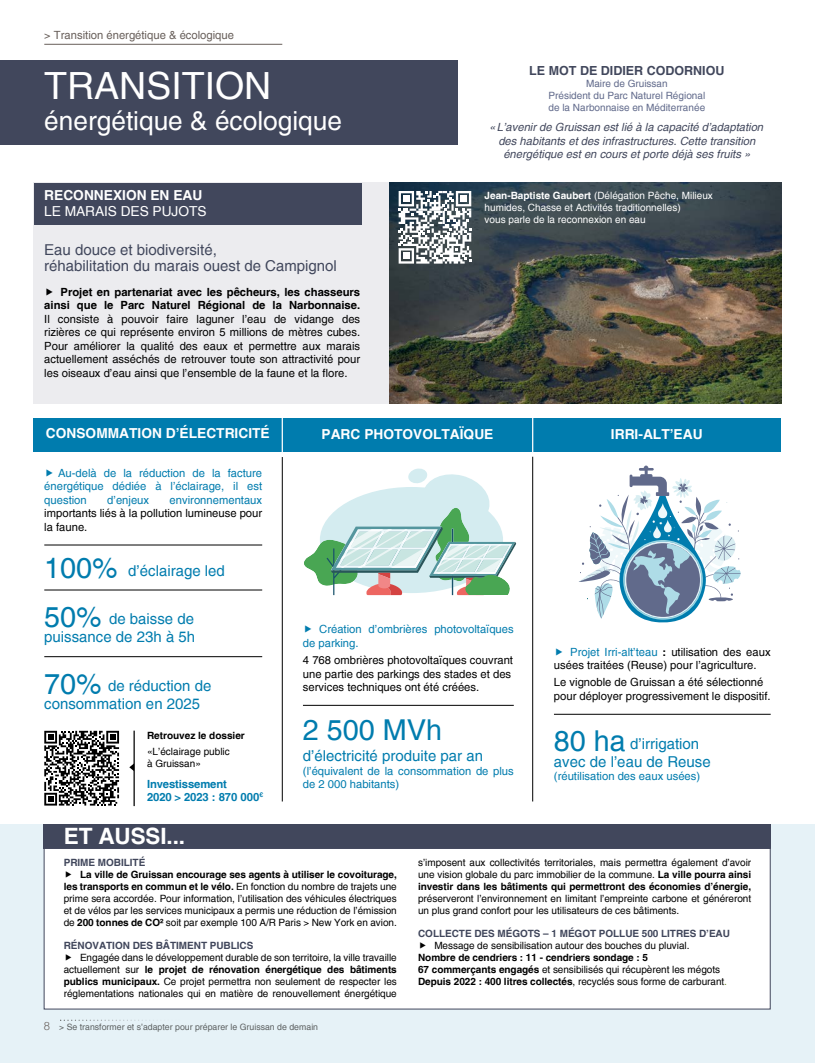
<style>
.page{position:relative;width:815px;height:1063px;background:#fff}
.page>*{position:absolute;margin:0;border:0;box-sizing:border-box;transform-origin:0 0}
.t1{font:37.5px "Helvetica";color:#fff}
.t2{font:28.75px "Helvetica";color:#007cae}
.t3{font:26.25px "Helvetica";color:#fff}
.t4{font:700 22.5px "Helvetica";letter-spacing:-.005em;color:#fff}
.t5{font:15px/18px "Helvetica";color:#007cae}
.t6{font:15px/16.2px "Helvetica";color:#41475c}
.t7{font:700 13.75px "Helvetica";color:#fff}
.t8{font:13.75px "Helvetica";letter-spacing:-.005em;color:#fff}
.t9{font:700 12.5px "Helvetica";color:#41475c}
.t10{font:11.25px/13.5px "Helvetica";color:#000}
.t11{font:11.25px/13.5px "Helvetica";color:#007cae}
.t12{font:italic 11.25px/13.5px "Helvetica";color:#41475c;text-align:center}
.t13{font:700 11.25px/13.5px "Helvetica";color:#000;text-align:right}
.t14{font:11.25px "Helvetica";color:#675e59}
.t15{font:700 11.25px/13.5px "Helvetica";letter-spacing:-.01em;color:#007cae}
.t16{font:300 11.25px "Helv";color:#675e59}
.t17{font:10px/12px "Helvetica";letter-spacing:-.005em;color:#000;text-align:justify}
.t18{font:700 10px/12px "Helvetica";letter-spacing:-.005em;color:#000}
.t19{font:10px/12px "Helvetica";color:#fff}
.t20{font:700 10px "Helvetica";letter-spacing:-.005em;color:#40465b}
.t21{font:10px/12px "Helvetica";color:#616a8b;text-align:center}
.t22{font:8.75px "Helvetica";color:#675e59}
.s1{font-weight:700}
.s2{font-size:28.75px}
.s3{color:#007cae}
.s4{font-weight:400}
.s5{font-weight:400;color:#6e842b}
</style>
<div class="page">
<hr style="left:44px;top:44px;width:238px;height:1px;background:#675e59">
<div style="left:34px;top:182px;width:356px;height:222px;background:#ececef"></div>
<div style="left:0;top:824px;width:815px;height:239px;background:#e6f2f7"></div>
<div style="left:44px;top:824px;width:727px;height:25px;background:#41475c"></div>
<div style="left:34px;top:418px;width:747px;height:34px;background:#007cae"></div>
<div style="left:0;top:60px;width:457px;height:85px;background:#41475c"></div>
<img style="left:390px;top:182px;width:391px;height:221px">
<div style="left:34px;top:183px;width:327px;height:42px;background:#41475c"></div>
<svg style="left:399px;top:191px;width:72px;height:73px"></svg>
<div style="left:403px;top:195px;width:7px;height:7px;background:#fff"></div>
<div style="left:460px;top:195px;width:7px;height:7px;background:#fff"></div>
<div style="left:403px;top:253px;width:7px;height:6px;background:#fff"></div>
<hr style="left:282px;top:457px;width:1px;height:344px;background:#000">
<hr style="left:282px;top:415px;width:1px;height:39px;background:#fff">
<hr style="left:532px;top:457px;width:1px;height:344px;background:#000">
<hr style="left:532px;top:415px;width:1px;height:39px;background:#fff">
<hr style="left:44px;top:545px;width:218px;height:1px;background:#000">
<hr style="left:44px;top:590px;width:218px;height:1px;background:#000">
<hr style="left:44px;top:656px;width:218px;height:1px;background:#000">
<div style="left:44px;top:848px;width:727px;height:162px;background:#fff;border:1px solid #41475c"></div>
<svg style="left:44px;top:731px;width:75px;height:75px"></svg>
<hr style="left:134px;top:731px;width:1px;height:75px;background:#000">
<svg style="left:129px;top:763px;width:5px;height:8px"></svg>
<hr style="left:303px;top:705px;width:211px;height:1px;background:#000">
<hr style="left:554px;top:714px;width:217px;height:1px;background:#000">
<svg style="left:579px;top:466px;width:162px;height:157px"></svg>
<svg style="left:304px;top:468px;width:212px;height:127px"></svg>
<p class="t14" style="left:44px;top:31px;width:191px">&gt; Transition énergétique &amp; écologique</p>
<h1 class="t1" style="left:44px;top:71px;width:229px">TRANSITION</h1>
<h3 class="t3" style="left:44px;top:111px;width:299px">énergétique &amp; écologique</h3>
<h3 class="t7" style="left:44px;top:189px;width:160px">RECONNEXION EN EAU</h3>
<h3 class="t8" style="left:44px;top:206px;width:164px">LE MARAIS DES PUJOTS</h3>
<h3 class="t6" style="left:44px;top:242px;width:294px">Eau douce et biodiversité,<br>réhabilitation du marais ouest de Campignol</h3>
<p class="t13" style="left:44px;top:286px;width:317px">Projet en partenariat avec les pêcheurs, les chasseurs ainsi que le Parc Naturel Régional de la Narbonnaise.</p>
<p class="t10" style="left:44px;top:312px;width:317px;text-align:justify">Il consiste à pouvoir faire laguner l’eau de vidange des rizières ce qui représente environ 5 millions de mètres cubes.<br>Pour améliorer la qualité des eaux et permettre aux marais actuellement asséchés de retrouver toute son attractivité pour les oiseaux d’eau ainsi que l’ensemble de la faune et la flore.</p>
<p class="t9" style="left:529px;top:65px;width:197px">LE MOT DE DIDIER CODORNIOU</p>
<p class="t21" style="left:548px;top:78px;width:158px">Maire de Gruissan<br>Président du Parc Naturel Régional de la Narbonnaise en Méditerranée</p>
<p class="t12" style="left:491px;top:121px;width:274px">«L’avenir de Gruissan est lié à la capacité d’adaptation des habitants et des infrastructures. Cette transition énergétique est en cours et porte déjà ses fruits »</p>
<p class="t19" style="left:485px;top:190px;width:230px"><span class="s1">Jean-Baptiste Gaubert</span> (Délégation Pêche, Milieux humides, Chasse et Activités traditionnelles)<br>vous parle de la reconnexion en eau</p>
<h3 class="t7" style="left:46px;top:428px;width:225px">CONSOMMATION D’ÉLECTRICITÉ</h3>
<h3 class="t7" style="left:322px;top:428px;width:173px">PARC PHOTOVOLTAÏQUE</h3>
<h3 class="t7" style="left:611px;top:428px;width:93px">IRRI-ALT’EAU</h3>
<p class="t11" style="left:44px;top:466px;width:219px;text-align:justify;text-indent:14px">Au-delà de la réduction de la facture énergétique dédiée à l’éclairage, il est question</p>
<p class="t11" style="left:107px;top:493px;width:43px">d’enjeux</p>
<p class="t11" style="left:170px;top:493px;width:94px">environnementaux</p>
<p class="t10" style="left:44px;top:507px;width:219px">importants liés à la pollution lumineuse pour la faune.</p>
<h3 class="t5" style="left:44px;top:562px;width:182px"><span class="s2">100%</span> d’éclairage led</h3>
<h3 class="t5" style="left:44px;top:611px;width:152px"><span class="s2">50%</span> de baisse de puissance de 23h à 5h</h3>
<h2 class="t2" style="left:44px;top:666px;width:59px">70%</h2>
<h3 class="t5" style="left:44px;top:678px;width:169px;text-indent:64px">de réduction de consommation en 2025</h3>
<p class="t18" style="left:147px;top:731px;width:99px">Retrouvez le dossier</p>
<p class="t17" style="left:147px;top:746px;width:84px">«L’éclairage public à Gruissan»</p>
<p class="t15" style="left:147px;top:778px;width:117px">Investissement<br>2020 &gt; 2023 : 870 000<sup>€</sup></p>
<p class="t11" style="left:303px;top:623px;width:212px;text-indent:16px">Création d’ombrières photovoltaïques de parking.</p>
<p class="t10" style="left:303px;top:654px;width:212px">4 768 ombrières photovoltaïques couvrant une partie des parkings des stades et des services techniques ont été créées.</p>
<h2 class="t2" style="left:303px;top:712px;width:141px">2 500 MVh</h2>
<h3 class="t5" style="left:303px;top:747px;width:182px">d’électricité produite par an</h3>
<p class="t11" style="left:303px;top:764px;width:212px">(l’équivalent de la consommation de plus de 2 000 habitants)</p>
<p class="t10" style="left:554px;top:646px;width:218px;text-indent:16px"><span class="s3">Projet Irri-alt’teau</span> <span class="s1">:</span> utilisation des eaux usées traitées (Reuse) pour l’agriculture.</p>
<p class="t10" style="left:554px;top:676px;width:218px">Le vignoble de Gruissan a été sélectionné pour déployer progressivement le dispositif.</p>
<h3 class="t5" style="left:554px;top:735px;width:158px"><span class="s2">80 ha</span> d’irrigation avec de l’eau de Reuse</h3>
<p class="t11" style="left:554px;top:770px;width:148px">(réutilisation des eaux usées)</p>
<p class="t16" style="left:44px;top:1020px;width:8px">8</p>
<h3 class="t4" style="left:64px;top:828px;width:123px">ET AUSSI...</h3>
<p class="t20" style="left:64px;top:859px;width:83px">PRIME MOBILITÉ</p>
<p class="t17" style="left:64px;top:869px;width:335px;text-indent:16px"><span class="s1">La ville de Gruissan encourage ses agents à utiliser le covoiturage, les transports en commun et le vélo.</span> En fonction du nombre de trajets une prime sera accordée. Pour information, l’utilisation des véhicules électriques et de vélos par les services municipaux a permis une réduction de l’émission de <span class="s1">200 tonnes de CO²</span> soit par exemple 100 A/R Paris &gt; New York en avion.</p>
<p class="t20" style="left:64px;top:942px;width:191px">RÉNOVATION DES BÂTIMENT PUBLICS</p>
<p class="t17" style="left:64px;top:952px;width:335px;text-indent:16px">Engagée dans le développement durable de son territoire, la ville travaille actuellement sur <span class="s1">le projet de rénovation énergétique des bâtiments publics municipaux.</span> Ce projet permettra non seulement de respecter les réglementations nationales qui en matière de renouvellement énergétique</p>
<p class="t22" style="left:59px;top:1024px;width:260px">&gt; Se transformer et s’adapter pour préparer le Gruissan de demain</p>
<p class="t17" style="left:418px;top:857px;width:335px">s’imposent aux collectivités territoriales, mais permettra également d’avoir une vision globale du parc immobilier de la commune. <span class="s1">La ville pourra ainsi investir dans les bâtiments qui permettront des économies d’énergie,</span></p>
<p class="t17" style="left:418px;top:893px;width:335px">préserveront l’environnement en limitant l’empreinte carbone et généreront un plus grand confort pour les utilisateurs de ces bâtiments.</p>
<p class="t20" style="left:418px;top:930px;width:313px">COLLECTE DES MÉGOTS – 1 MÉGOT POLLUE 500 LITRES D’EAU</p>
<p class="t17" style="left:434px;top:940px;width:257px">Message de sensibilisation autour des bouches du pluvial.</p>
<p class="t18" style="left:418px;top:952px;width:310px">Nombre de cendriers : 11 - cendriers sondage : 5<br>67 commerçants engagés <span class="s4">et sensibilisés qui récupèrent les mégots<br></span>Depuis 2022 : 400 litres collectés<span class="s4">, recyclés sous forme de carburant</span><span class="s5">.</span></p>
</div>
